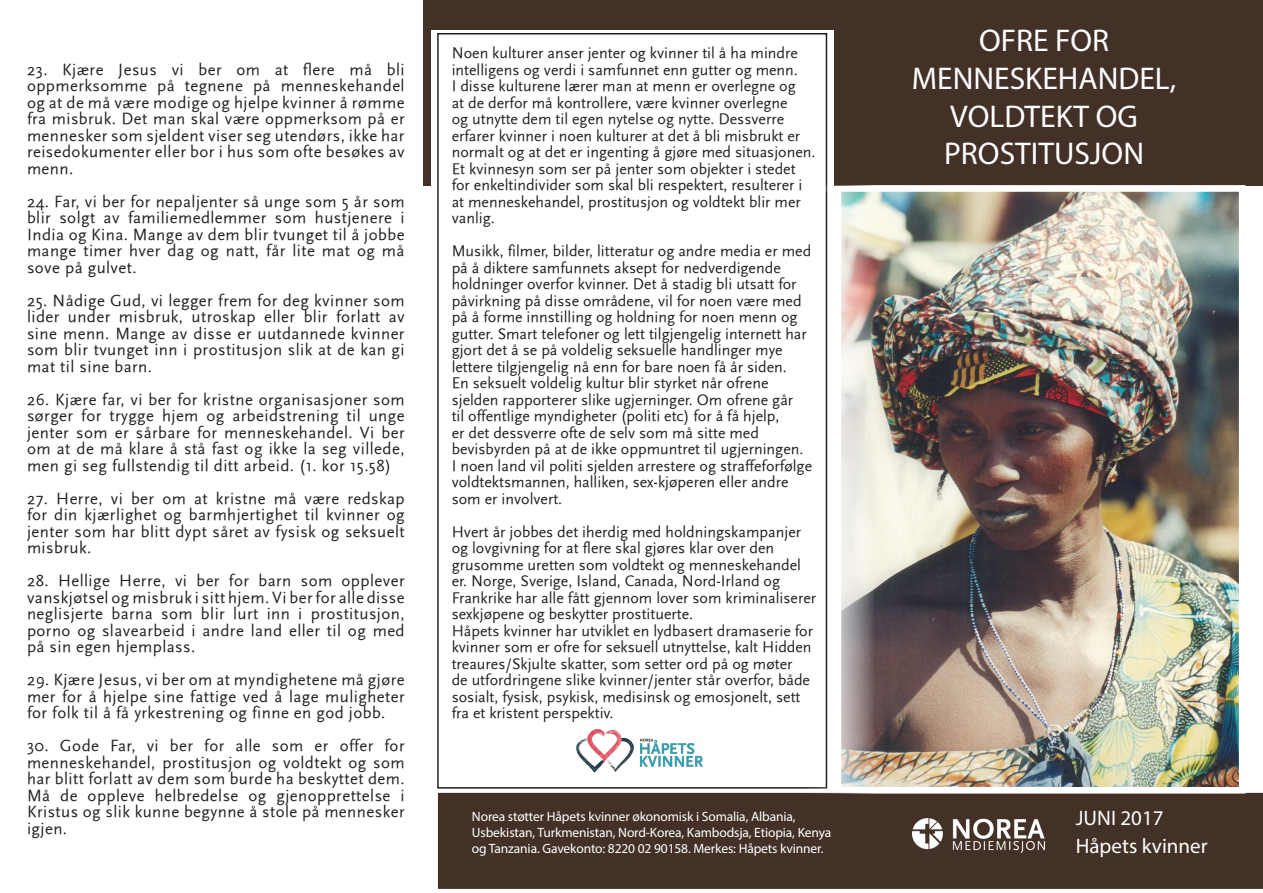
<style>
.page{position:relative;width:1263px;height:893px;background:#fff}
.page>*{position:absolute;margin:0;border:0;box-sizing:border-box;transform-origin:0 0}
.t1{font:31.5px "Myriad Pro";color:#fff}
.Prayer_Requests{font:21px "Myriad Pro";color:#fff}
.t2{font:16.8px/16.5px "Scala Sans";letter-spacing:.025em;color:#231f20;text-align:justify}
.t3{font:15.9px/16.5px "Scala Sans";color:#231f20}
.t4{font:13.5px/16.2px "Myriad Pro";letter-spacing:-.01em;color:#fff}
</style>
<div class="page">
<div style="left:423px;top:0;width:840px;height:185px;background:#433027"></div>
<div style="left:431px;top:30px;width:402px;height:777px;background:#fff"></div>
<div style="left:437px;top:33px;width:390px;height:756px;border:2px solid #231f20"></div>
<div style="left:438px;top:793px;width:825px;height:96px;background:#433027"></div>
<img style="left:841px;top:193px;width:396px;height:593px">
<div style="left:794px;top:185px;width:451px;height:609px;border:7px solid #fff"></div>
<img style="left:559px;top:729px;width:158px;height:65px">
<img style="left:913px;top:818px;width:131px;height:34px">
<p class="t2" style="left:27px;top:61px;width:379px">23. Kjære Jesus vi ber om at flere må bli oppmerksomme på tegnene på menneskehandel og at de må være modige og hjelpe kvinner å rømme fra misbruk. Det man skal være oppmerksom på er mennesker som sjeldent viser seg utendørs, ikke har reisedokumenter eller bor i hus som ofte besøkes av menn.</p>
<p class="t2" style="left:27px;top:193px;width:379px">24. Far, vi ber for nepaljenter så unge som 5 år som blir solgt av familiemedlemmer som hustjenere i India og Kina. Mange av dem blir tvunget til å jobbe mange timer hver dag og natt, får lite mat og må sove på gulvet.</p>
<p class="t2" style="left:27px;top:292px;width:379px">25. Nådige Gud, vi legger frem for deg kvinner som lider under misbruk, utroskap eller blir forlatt av sine menn. Mange av disse er uutdannede kvinner som blir tvunget inn i prostitusjon slik at de kan gi mat til sine barn.</p>
<p class="t2" style="left:27px;top:391px;width:379px">26. Kjære far, vi ber for kristne organisasjoner som sørger for trygge hjem og arbeidstrening til unge jenter som er sårbare for menneskehandel. Vi ber om at de må klare å stå fast og ikke la seg villede, men gi seg fullstendig til ditt arbeid. (1. kor 15.58)</p>
<p class="t2" style="left:27px;top:490px;width:379px">27. Herre, vi ber om at kristne må være redskap for din kjærlighet og barmhjertighet til kvinner og jenter som har blitt dypt såret av fysisk og seksuelt misbruk.</p>
<p class="t2" style="left:27px;top:573px;width:379px">28. Hellige Herre, vi ber for barn som opplever vanskjøtsel og misbruk i sitt hjem. Vi ber for alle disse neglisjerte barna som blir lurt inn i prostitusjon, porno og slavearbeid i andre land eller til og med på sin egen hjemplass.</p>
<p class="t2" style="left:27px;top:672px;width:379px">29. Kjære Jesus, vi ber om at myndighetene må gjøre mer for å hjelpe sine fattige ved å lage muligheter for folk til å få yrkestrening og finne en god jobb.</p>
<p class="t2" style="left:27px;top:738px;width:379px">30. Gode Far, vi ber for alle som er offer for menneskehandel, prostitusjon og voldtekt og som har blitt forlatt av dem som burde ha beskyttet dem.<br>Må de oppleve helbredelse og gjenopprettelse i Kristus og slik kunne begynne å stole på mennesker igjen.</p>
<p class="t3" style="left:452px;top:45px;width:365px">Noen kulturer anser jenter og kvinner til å ha mindre intelligens og verdi i samfunnet enn gutter og menn.<br>I disse kulturene lærer man at menn er overlegne og<br>at de derfor må kontrollere, være kvinner overlegne<br>og utnytte dem til egen nytelse og nytte. Dessverre erfarer kvinner i noen kulturer at det å bli misbrukt er normalt og at det er ingenting å gjøre med situasjonen.<br>Et kvinnesyn som ser på jenter som objekter i stedet for enkeltindivider som skal bli respektert, resulterer i at menneskehandel, prostitusjon og voldtekt blir mer vanlig.</p>
<p class="t3" style="left:452px;top:243px;width:361px">Musikk, filmer, bilder, litteratur og andre media er med på å diktere samfunnets aksept for nedverdigende holdninger overfor kvinner. Det å stadig bli utsatt for påvirkning på disse områdene, vil for noen være med på å forme innstilling og holdning for noen menn og gutter. Smart telefoner og lett tilgjengelig internett har gjort det å se på voldelig seksuelle handlinger mye lettere tilgjengelig nå enn for bare noen få år siden.</p>
<p class="t3" style="left:452px;top:375px;width:362px">En seksuelt voldelig kultur blir styrket når ofrene sjelden rapporterer slike ugjerninger. Om ofrene går<br>til offentlige myndigheter (politi etc) for å få hjelp,<br>er det dessverre ofte de selv som må sitte med bevisbyrden på at de ikke oppmuntret til ugjerningen.<br>I noen land vil politi sjelden arrestere og straffeforfølge voldtektsmannen, halliken, sex-kjøperen eller andre som er involvert.</p>
<p class="t3" style="left:452px;top:524px;width:366px">Hvert år jobbes det iherdig med holdningskampanjer og lovgivning for at flere skal gjøres klar over den grusomme uretten som voldtekt og menneskehandel er. Norge, Sverige, Island, Canada, Nord-Irland og Frankrike har alle fått gjennom lover som kriminaliserer sexkjøpene og beskytter prostituerte.</p>
<p class="t3" style="left:452px;top:623px;width:363px">Håpets kvinner har utviklet en lydbasert dramaserie for kvinner som er ofre for seksuell utnyttelse, kalt Hidden treaures/Skjulte skatter, som setter ord på og møter<br>de utfordringene slike kvinner/jenter står overfor, både sosialt, fysisk, psykisk, medisinsk og emosjonelt, sett fra et kristent perspektiv.</p>
<p class="t1" style="left:979px;top:21px;width:132px">OFRE FOR</p>
<p class="t1" style="left:912px;top:59px;width:266px">MENNESKEHANDEL,</p>
<p class="t1" style="left:950px;top:97px;width:189px">VOLDTEKT OG</p>
<p class="t1" style="left:944px;top:134px;width:201px">PROSTITUSJON</p>
<p class="t4" style="left:472px;top:808px;width:361px">Norea støtter Håpets kvinner økonomisk i Somalia, Albania,<br>Usbekistan, Turkmenistan, Nord-Korea, Kambodsja, Etiopia, Kenya og Tanzania. Gavekonto: 8220 02 90158. Merkes: Håpets kvinner.</p>
<p class="Prayer_Requests" style="left:1076px;top:805px;width:89px">JUNI 2017</p>
<p class="t4" style="left:466px;top:828px;width:331px">Women of Hope broadcasts in more than 60 languages. PH’s monthly prayer requests are used in 79 languages.</p>
<p class="Prayer_Requests" style="left:1076px;top:832px;width:133px">Håpets kvinner</p>
</div>
